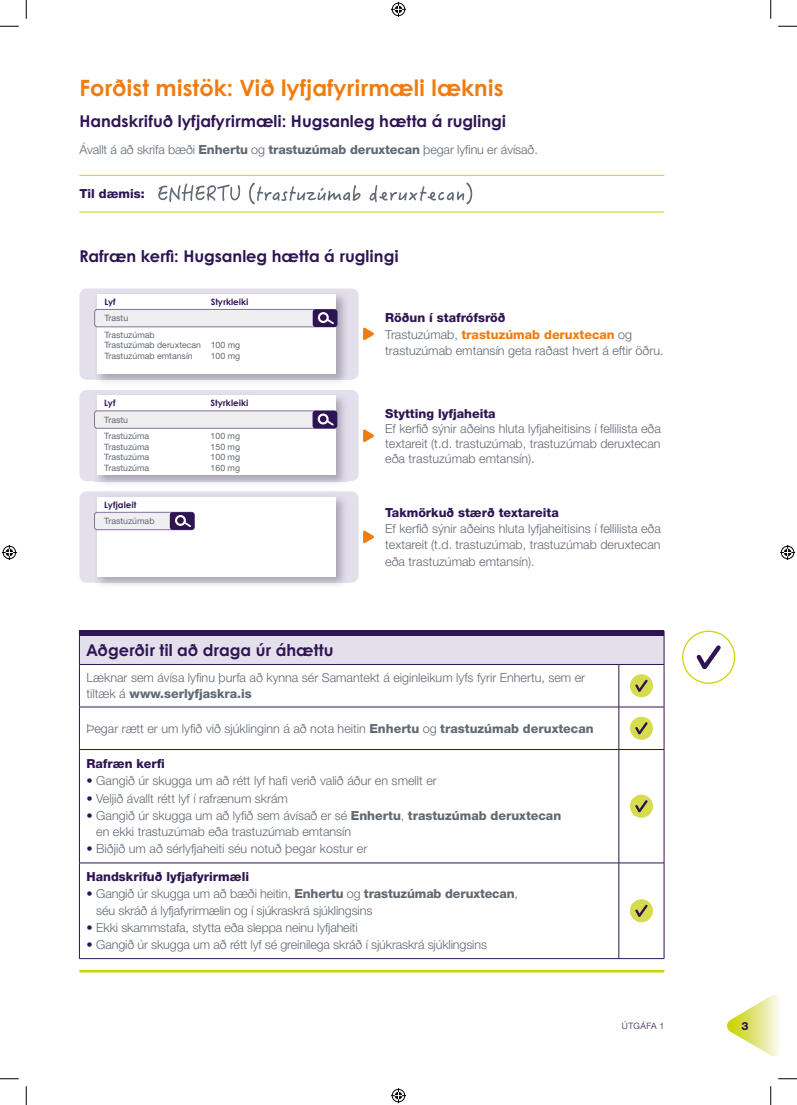
<style>
.page{position:relative;width:797px;height:1105px;background:#fff}
.page>*{position:absolute;margin:0;border:0;box-sizing:border-box;transform-origin:0 0}
.t1{font:700 22.5px "Century Gothic";color:#ef7c11}
.t2{font:700 16.25px "Century Gothic";color:#2e1453}
.t3{font:300 12.5px/16.2px "Helvetica Neue LT Pro";color:#616973}
.t4{font:800 12.5px "Helvetica Neue LT Pro";color:#2e1453}
.t5{font:800 11.25px "Helvetica Neue LT Pro";color:#2e1453}
.t6{font:8.75px/16.5px "Helvetica Neue LT Pro";color:#616973}
.t7{font:700 8.75px "Century Gothic";color:#2e1453}
.t8{font:300 8.75px "Helvetica Neue LT Pro";letter-spacing:.05em;color:#2e1453}
.s1{font-weight:800}
.s2{font-weight:800;color:#2e1453}
.s3{font-weight:800;color:#ef7c11}
.s4{color:#2e1453}
</style>
<div class="page">
<svg style="left:727px;top:995px;width:53px;height:62px"></svg>
<hr style="left:79px;top:970px;width:585px;height:2px;background:#cbd500">
<hr style="left:79px;top:175px;width:585px;height:1px;background:#cbd500">
<hr style="left:79px;top:212px;width:585px;height:1px;background:#cbd500">
<div style="left:79px;top:631px;width:585px;height:5px;background:#2e1453"></div>
<div style="left:79px;top:636px;width:585px;height:28px;background:#e3e0ec"></div>
<svg style="left:80px;top:706px;width:538px;height:157px"></svg>
<hr style="left:79px;top:665px;width:1px;height:42px;background:#2e1453">
<hr style="left:618px;top:665px;width:1px;height:42px;background:#2e1453">
<hr style="left:664px;top:665px;width:1px;height:42px;background:#2e1453">
<hr style="left:79px;top:707px;width:540px;height:1px;background:#2e1453">
<hr style="left:79px;top:707px;width:1px;height:42px;background:#2e1453">
<hr style="left:619px;top:707px;width:45px;height:1px;background:#2e1453">
<hr style="left:618px;top:707px;width:1px;height:42px;background:#2e1453">
<hr style="left:664px;top:707px;width:1px;height:42px;background:#2e1453">
<hr style="left:79px;top:749px;width:540px;height:1px;background:#2e1453">
<hr style="left:79px;top:750px;width:1px;height:113px;background:#2e1453">
<hr style="left:619px;top:749px;width:45px;height:1px;background:#2e1453">
<hr style="left:618px;top:750px;width:1px;height:113px;background:#2e1453">
<hr style="left:664px;top:750px;width:1px;height:113px;background:#2e1453">
<hr style="left:79px;top:863px;width:540px;height:1px;background:#2e1453">
<hr style="left:79px;top:863px;width:1px;height:95px;background:#2e1453">
<hr style="left:619px;top:863px;width:45px;height:1px;background:#2e1453">
<hr style="left:618px;top:863px;width:1px;height:95px;background:#2e1453">
<hr style="left:664px;top:863px;width:1px;height:95px;background:#2e1453">
<hr style="left:79px;top:958px;width:540px;height:1px;background:#2e1453">
<hr style="left:619px;top:958px;width:45px;height:1px;background:#2e1453">
<hr style="left:79px;top:664px;width:540px;height:1px;background:#2e1453">
<hr style="left:619px;top:664px;width:45px;height:1px;background:#2e1453">
<svg style="left:79px;top:636px;width:1px;height:28px"></svg>
<svg style="left:664px;top:631px;width:1px;height:33px"></svg>
<div style="left:630px;top:674px;width:23px;height:23px;background:#d6dc4d;border-radius:50%"></div>
<svg style="left:633px;top:677px;width:15px;height:17px"></svg>
<div style="left:630px;top:717px;width:23px;height:23px;background:#d6dc4d;border-radius:50%"></div>
<svg style="left:633px;top:720px;width:15px;height:15px"></svg>
<div style="left:630px;top:795px;width:23px;height:23px;background:#d6dc4d;border-radius:50%"></div>
<svg style="left:633px;top:798px;width:15px;height:15px"></svg>
<div style="left:630px;top:899px;width:23px;height:23px;background:#d6dc4d;border-radius:50%"></div>
<svg style="left:633px;top:902px;width:15px;height:17px"></svg>
<svg style="left:696px;top:645px;width:25px;height:24px"></svg>
<div style="left:682px;top:631px;width:53px;height:53px;border:1px solid #cbd500;border-radius:50%"></div>
<svg style="left:363px;top:327px;width:11px;height:13px"></svg>
<svg style="left:363px;top:429px;width:11px;height:13px"></svg>
<svg style="left:363px;top:530px;width:11px;height:13px"></svg>
<div style="left:79px;top:288px;width:279px;height:92px;background:#e3e0ec;border-radius:7px"></div>
<img style="left:96px;top:294px;width:250px;height:88px">
<div style="left:97px;top:294px;width:239px;height:79px;background:#fff"></div>
<div style="left:95px;top:309px;width:242px;height:18px;background:#efeef0;border-radius:3px"></div>
<div style="left:94px;top:309px;width:243px;height:18px;border:1px solid #81719e;border-radius:3px"></div>
<div style="left:313px;top:309px;width:24px;height:18px;background:#2e1453;border-radius:3px"></div>
<svg style="left:325px;top:319px;width:9px;height:5px"></svg>
<div style="left:318px;top:312px;width:11px;height:11px;border:2px solid #fff;border-radius:50%"></div>
<div style="left:79px;top:390px;width:279px;height:91px;background:#e3e0ec;border-radius:7px"></div>
<img style="left:94px;top:396px;width:254px;height:88px">
<div style="left:97px;top:395px;width:239px;height:80px;background:#fff"></div>
<div style="left:94px;top:411px;width:243px;height:17px;background:#efeef0;border-radius:3px"></div>
<div style="left:94px;top:411px;width:243px;height:17px;border:1px solid #81719e;border-radius:3px"></div>
<div style="left:312px;top:411px;width:25px;height:17px;background:#2e1453;border-radius:3px"></div>
<svg style="left:324px;top:418px;width:10px;height:8px"></svg>
<div style="left:318px;top:413px;width:10px;height:11px;border:2px solid #fff;border-radius:50%"></div>
<div style="left:79px;top:491px;width:279px;height:92px;background:#e3e0ec;border-radius:7px"></div>
<img style="left:96px;top:497px;width:249px;height:88px">
<div style="left:97px;top:497px;width:239px;height:79px;background:#fff"></div>
<div style="left:94px;top:512px;width:100px;height:18px;background:#efeef0;border-radius:3px"></div>
<div style="left:94px;top:512px;width:100px;height:18px;border:1px solid #81719e;border-radius:3px"></div>
<div style="left:170px;top:512px;width:24px;height:18px;background:#2e1453;border-radius:3px"></div>
<svg style="left:182px;top:522px;width:9px;height:5px"></svg>
<div style="left:175px;top:515px;width:11px;height:11px;border:2px solid #fff;border-radius:50%"></div>
<svg style="left:158px;top:183px;width:202px;height:21px"></svg>
<svg style="left:369px;top:183px;width:103px;height:21px"></svg>
<svg style="left:0;top:25px;width:19px;height:2px"></svg>
<svg style="left:778px;top:25px;width:19px;height:2px"></svg>
<svg style="left:0;top:1078px;width:19px;height:1px"></svg>
<svg style="left:778px;top:1078px;width:19px;height:1px"></svg>
<svg style="left:25px;top:0;width:2px;height:19px"></svg>
<svg style="left:25px;top:1086px;width:2px;height:19px"></svg>
<svg style="left:770px;top:0;width:1px;height:19px"></svg>
<svg style="left:770px;top:1086px;width:1px;height:19px"></svg>
<svg style="left:391px;top:2px;width:15px;height:15px"></svg>
<svg style="left:391px;top:1088px;width:15px;height:15px"></svg>
<svg style="left:2px;top:545px;width:15px;height:15px"></svg>
<svg style="left:780px;top:545px;width:15px;height:15px"></svg>
<h1 class="t1" style="left:79px;top:73px;width:426px">Forðist mistök: Við lyfjafyrirmæli læknis</h1>
<h2 class="t2" style="left:79px;top:110px;width:428px">Handskrifuð lyfjafyrirmæli: Hugsanleg hætta á ruglingi</h2>
<p class="t3" style="left:79px;top:141px;width:460px">Ávallt á að skrifa bæði <span class="s1">Enhertu</span> og <span class="s1">trastuzúmab deruxtecan</span> þegar lyfinu er ávísað.</p>
<p class="t4" style="left:79px;top:186px;width:67px">Til dæmis:</p>
<h2 class="t2" style="left:79px;top:245px;width:321px">Rafræn kerfi: Hugsanleg hætta á ruglingi</h2>
<p class="t7" style="left:104px;top:296px;width:13px">Lyf</p>
<p class="t7" style="left:211px;top:296px;width:39px">Styrkleiki</p>
<p class="t6" style="left:104px;top:310px;width:52px">Trastu<br>Trastuzúmab</p>
<p class="t6" style="left:104px;top:340px;width:137px;line-height:10.5px">Trastuzúmab deruxtecan 100 mg<br>Trastuzúmab emtansín</p>
<p class="t6" style="left:211px;top:347px;width:31px">100 mg</p>
<p class="t7" style="left:104px;top:397px;width:13px">Lyf</p>
<p class="t7" style="left:211px;top:397px;width:39px">Styrkleiki</p>
<p class="t6" style="left:104px;top:411px;width:47px">Trastu<br>Trastuzúma</p>
<p class="t6" style="left:211px;top:428px;width:31px">100 mg</p>
<p class="t6" style="left:104px;top:438px;width:47px">Trastuzúma</p>
<p class="t6" style="left:211px;top:438px;width:31px">150 mg</p>
<p class="t6" style="left:104px;top:449px;width:47px">Trastuzúma</p>
<p class="t6" style="left:211px;top:449px;width:31px">100 mg</p>
<p class="t6" style="left:104px;top:459px;width:47px">Trastuzúma</p>
<p class="t6" style="left:211px;top:459px;width:31px">160 mg</p>
<p class="t7" style="left:104px;top:499px;width:34px">Lyfjaleit</p>
<p class="t6" style="left:104px;top:513px;width:52px">Trastuzúmab</p>
<p class="t3" style="left:385px;top:310px;width:280px"><span class="s2">Röðun í stafrófsröð<br></span>Trastuzúmab, <span class="s3">trastuzúmab deruxtecan</span> og trastuzúmab emtansín geta raðast hvert á eftir öðru.</p>
<p class="t4" style="left:385px;top:406px;width:112px">Stytting lyfjaheita</p>
<p class="t3" style="left:385px;top:420px;width:277px;line-height:15px;text-align:justify">Ef kerfið sýnir aðeins hluta lyfjaheitisins í fellilista eða textareit (t.d. trastuzúmab, trastuzúmab deruxtecan eða trastuzúmab emtansín).</p>
<p class="t4" style="left:385px;top:505px;width:175px">Takmörkuð stærð textareita</p>
<p class="t3" style="left:385px;top:520px;width:277px;text-align:justify">Ef kerfið sýnir aðeins hluta lyfjaheitisins í fellilista eða textareit (t.d. trastuzúmab, trastuzúmab deruxtecan eða trastuzúmab emtansín).</p>
<h2 class="t2" style="left:86px;top:640px;width:248px">Aðgerðir til að draga úr áhættu</h2>
<p class="t3" style="left:86px;top:669px;width:500px">Læknar sem ávísa lyfinu þurfa að kynna sér Samantekt á eiginleikum lyfs fyrir Enhertu, sem er tiltæk á <span class="s1">www.serlyfjaskra.is</span></p>
<p class="t3" style="left:86px;top:720px;width:508px">Þegar rætt er um lyfið við sjúklinginn á að nota heitin <span class="s1">Enhertu</span> og <span class="s1">trastuzúmab deruxtecan</span></p>
<p class="t4" style="left:86px;top:756px;width:80px">Rafræn kerfi</p>
<p class="t3" style="left:86px;top:772px;width:352px"><span class="s4">•</span> Gangið úr skugga um að rétt lyf hafi verið valið áður en smellt er</p>
<p class="t3" style="left:86px;top:790px;width:203px"><span class="s4">•</span> Veljið ávallt rétt lyf í rafrænum skrám</p>
<p class="t3" style="left:96px;top:807px;width:466px;text-indent:-10px"><span class="s4">•</span> Gangið úr skugga um að lyfið sem ávísað er sé <span class="s1">Enhertu</span>, <span class="s1">trastuzúmab deruxtecan </span>en ekki trastuzúmab eða trastuzúmab emtansín</p>
<p class="t3" style="left:86px;top:841px;width:282px"><span class="s4">•</span> Biðjið um að sérlyfjaheiti séu notuð þegar kostur er</p>
<p class="t4" style="left:86px;top:869px;width:164px">Handskrifuð lyfjafyrirmæli</p>
<p class="t3" style="left:96px;top:886px;width:423px;text-indent:-10px"><span class="s4">•</span> Gangið úr skugga um að bæði heitin, <span class="s1">Enhertu</span> og <span class="s1">trastuzúmab deruxtecan</span>, séu skráð á lyfjafyrirmælin og í sjúkraskrá sjúklingsins</p>
<p class="t3" style="left:86px;top:919px;width:273px"><span class="s4">•</span> Ekki skammstafa, stytta eða sleppa neinu lyfjaheiti</p>
<p class="t3" style="left:86px;top:936px;width:402px"><span class="s4">•</span> Gangið úr skugga um að rétt lyf sé greinilega skráð í sjúkraskrá sjúklingsins</p>
<p class="t8" style="left:622px;top:1020px;width:44px">ÚTGÁFA 1</p>
<p class="t5" style="left:741px;top:1019px;width:9px">3</p>
</div>
